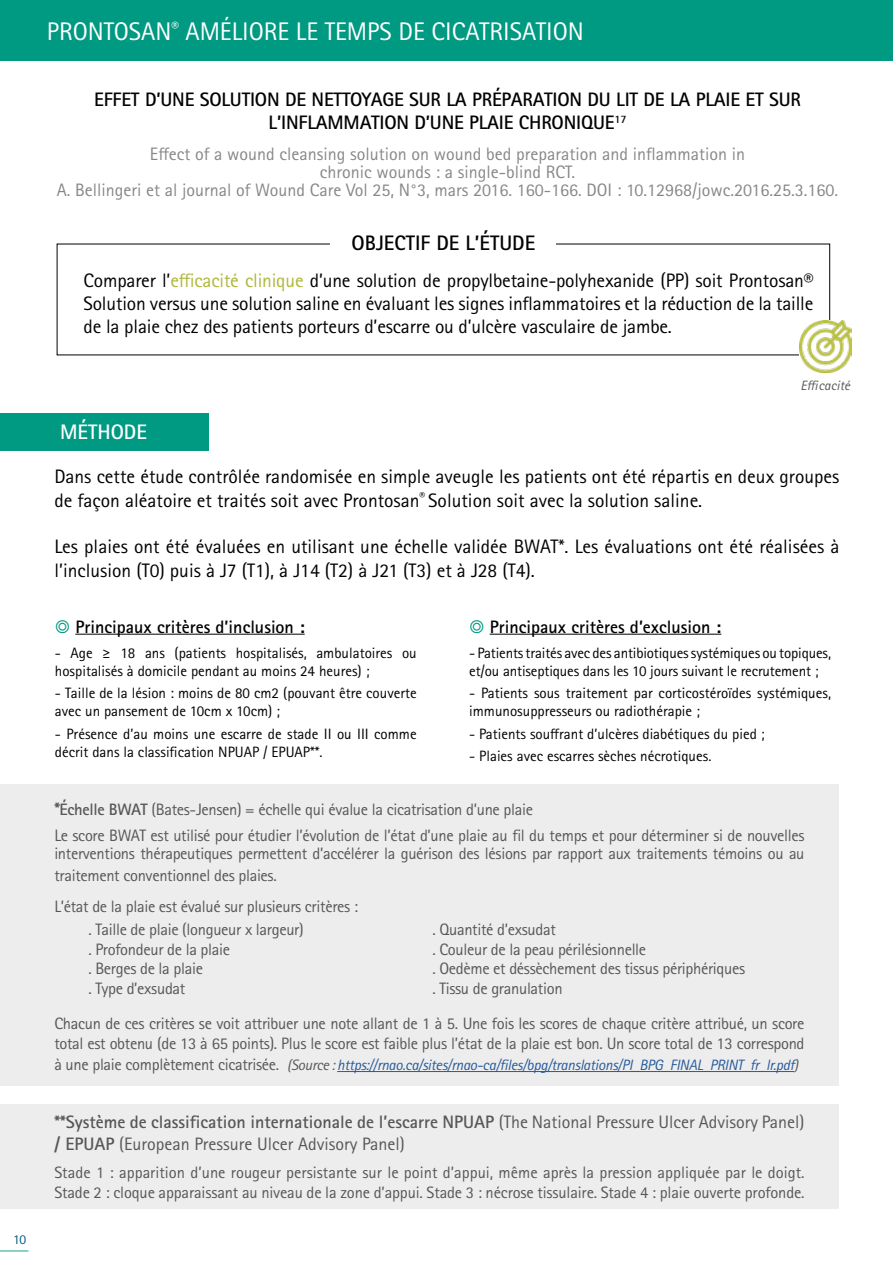
<style>
.page{position:relative;width:893px;height:1263px;background:#fff}
.page>*{position:absolute;margin:0;border:0;box-sizing:border-box;transform-origin:0 0}
.t1{font:25.5px "Rotis Sans Serif Pro";color:#fff}
.t2{font:700 21px "Rotis Sans Serif Pro";color:#020203}
.t3{font:700 21px "Rotis Sans Serif Pro";color:#fff}
.t4{font:19.5px/23.4px "Rotis Sans Serif Pro";color:#000}
.t5{font:700 19.5px/23.4px "Rotis Sans Serif Pro";letter-spacing:-.01em;color:#020203;text-align:center}
.t6{font:18px/18px "Rotis Sans Serif Pro";color:#878787;text-align:center}
.t7{font:18px/21.6px "Rotis Sans Serif Pro";color:#575756}
.t8{font:700 18px "Rotis Sans Serif Pro";color:#000}
.t9{font:16.5px/26.5px "Rotis Sans Serif Pro";letter-spacing:-.02em;color:#575756}
.t10{font:15px/18px "Rotis Sans Serif Pro";color:#000}
.t11{font:italic 15px "Rotis Sans Serif Pro";letter-spacing:-.02em;color:#275b9b}
.t12{font:italic 13.5px "Rotis Sans Serif Pro";color:#575756}
.t13{font:13.5px "Rotis Sans Serif Pro";color:#00567c}
.s1{color:#aeb738}
.s2{color:#009982}
.s3{font-weight:700;font-size:18px}
.s4{font-weight:700}
.s5{font-style:normal;font-size:16.5px;color:#575756}
.s6{color:#575756}
</style>
<div class="page">
<div style="left:0;top:0;width:893px;height:61px;background:#009982"></div>
<hr style="left:892px;top:99px;width:1px;height:37px;background:#009982">
<div style="left:0;top:413px;width:208px;height:37px;background:#009982"></div>
<div style="left:0;top:784px;width:839px;height:302px;background:#ededed"></div>
<hr style="left:337px;top:1071px;width:457px;height:1px;background:#275b9b">
<hr style="left:0;top:1250px;width:28px;height:2px;background:#68c0b4">
<hr style="left:75px;top:634px;width:230px;height:1px;background:#000">
<hr style="left:490px;top:634px;width:231px;height:1px;background:#000">
<div style="left:0;top:1104px;width:839px;height:105px;background:#ededed"></div>
<img style="left:799px;top:321px;width:52px;height:52px">
<p class="t13" style="left:13px;top:1231px;width:15px">10</p>
<h1 class="t1" style="left:47px;top:16px;width:539px">PRONTOSAN<sup>®</sup> AMÉLIORE LE TEMPS DE CICATRISATION</h1>
<p class="t5" style="left:94px;top:88px;width:708px">EFFET D’UNE SOLUTION DE NETTOYAGE SUR LA PRÉPARATION DU LIT DE LA PLAIE ET SUR<br>L’INFLAMMATION D’UNE PLAIE CHRONIQUE<sup>17</sup></p>
<p class="t6" style="left:57px;top:145px;width:783px">Effect of a wound cleansing solution on wound bed preparation and inflammation in<br>chronic wounds : a single-blind RCT.<br>A. Bellingeri et al journal of Wound Care Vol 25, N°3, mars 2016. 160-166. DOI : 10.12968/jowc.2016.25.3.160.</p>
<p class="t2" style="left:352px;top:230px;width:185px">OBJECTIF DE L’ÉTUDE</p>
<p class="t4" style="left:84px;top:269px;width:731px;text-align:justify">Comparer l’<span class="s1">efficacité clinique</span> d’une solution de propylbetaine-polyhexanide (PP) soit Prontosan® Solution versus une solution saline en évaluant les signes inflammatoires et la réduction de la taille de la plaie chez des patients porteurs d’escarre ou d’ulcère vasculaire de jambe.</p>
<p class="t3" style="left:60px;top:419px;width:88px">MÉTHODE</p>
<p class="t12" style="left:800px;top:377px;width:51px">Efficacité</p>
<p class="t4" style="left:54px;top:465px;width:787px">Dans cette étude contrôlée randomisée en simple aveugle les patients ont été répartis en deux groupes de façon aléatoire et traités soit avec Prontosan<sup>®</sup> Solution soit avec la solution saline.</p>
<p class="t4" style="left:54px;top:535px;width:787px">Les plaies ont été évaluées en utilisant une échelle validée BWAT*. Les évaluations ont été réalisées à l’inclusion (T0) puis à J7 (T1), à J14 (T2) à J21 (T3) et à J28 (T4).</p>
<p class="t8" style="left:55px;top:615px;width:251px"><span class="s2">◎</span> Principaux critères d’inclusion :</p>
<p class="t10" style="left:55px;top:644px;width:363px">- Age ≥ 18 ans (patients hospitalisés, ambulatoires ou hospitalisés à domicile pendant au moins 24 heures) ;</p>
<p class="t10" style="left:55px;top:684px;width:363px">- Taille de la lésion : moins de 80 cm2 (pouvant être couverte avec un pansement de 10cm x 10cm) ;</p>
<p class="t10" style="left:55px;top:725px;width:363px">- Présence d’au moins une escarre de stade II ou III comme décrit dans la classification NPUAP / EPUAP**.</p>
<p class="t8" style="left:469px;top:615px;width:254px"><span class="s2">◎</span> Principaux critères d’exclusion :</p>
<p class="t10" style="left:469px;top:644px;width:363px">- Patients traités avec des antibiotiques systémiques ou topiques, et/ou antiseptiques dans les 10 jours suivant le recrutement ;</p>
<p class="t10" style="left:469px;top:684px;width:363px">- Patients sous traitement par corticostéroïdes systémiques, immunosuppresseurs ou radiothérapie ;</p>
<p class="t10" style="left:469px;top:725px;width:297px">- Patients souffrant d’ulcères diabétiques du pied ;</p>
<p class="t10" style="left:469px;top:747px;width:244px">- Plaies avec escarres sèches nécrotiques.</p>
<p class="t9" style="left:54px;top:796px;width:752px"><span class="s3">*</span><span class="s4">Échelle BWAT</span> (Bates-Jensen) = échelle qui évalue la cicatrisation d’une plaie<br>Le score BWAT est utilisé pour étudier l’évolution de l’état d’une plaie au fil du temps et pour déterminer si de nouvelles</p>
<p class="t9" style="left:54px;top:843px;width:752px;line-height:21.6px">interventions thérapeutiques permettent d’accélérer la guérison des lésions par rapport aux traitements témoins ou au traitement conventionnel des plaies.</p>
<p class="t9" style="left:88px;top:894px;width:271px;line-height:23.7px;text-indent:-34px">L’état de la plaie est évalué sur plusieurs critères : . Taille de plaie (longueur x largeur)</p>
<p class="t9" style="left:432px;top:917px;width:125px">. Quantité d’exsudat</p>
<p class="t9" style="left:88px;top:936px;width:143px">. Profondeur de la plaie</p>
<p class="t9" style="left:432px;top:936px;width:215px">. Couleur de la peau périlésionnelle</p>
<p class="t9" style="left:88px;top:956px;width:116px">. Berges de la plaie</p>
<p class="t9" style="left:432px;top:956px;width:314px">. Oedème et déssèchement des tissus périphériques</p>
<p class="t9" style="left:88px;top:975px;width:99px">. Type d’exsudat</p>
<p class="t9" style="left:54px;top:971px;width:752px;line-height:34.8px;text-indent:378px">. Tissu de granulation<br>Chacun de ces critères se voit attribuer une note allant de 1 à 5. Une fois les scores de chaque critère attribué, un score</p>
<p class="t9" style="left:54px;top:1030px;width:752px">total est obtenu (de 13 à 65 points). Plus le score est faible plus l’état de la plaie est bon. Un score total de 13 correspond</p>
<p class="t11" style="left:54px;top:1056px;width:745px"><span class="s5">à une plaie complètement cicatrisée.</span> <span class="s6">(Source :</span> https://rnao.ca/sites/rnao-ca/files/bpg/translations/PI_BPG_FINAL_PRINT_fr_lr.pdf<span class="s6">)</span></p>
<p class="t7" style="left:54px;top:1111px;width:752px"><span class="s4">**Système de classification internationale de l’escarre NPUAP</span> (The National Pressure Ulcer Advisory Panel) <span class="s4">/ EPUAP</span> (European Pressure Ulcer Advisory Panel)</p>
<p class="t9" style="left:54px;top:1162px;width:752px;line-height:19.8px">Stade 1 : apparition d’une rougeur persistante sur le point d’appui, même après la pression appliquée par le doigt.<br>Stade 2 : cloque apparaissant au niveau de la zone d’appui. Stade 3 : nécrose tissulaire. Stade 4 : plaie ouverte profonde.</p>
</div>
